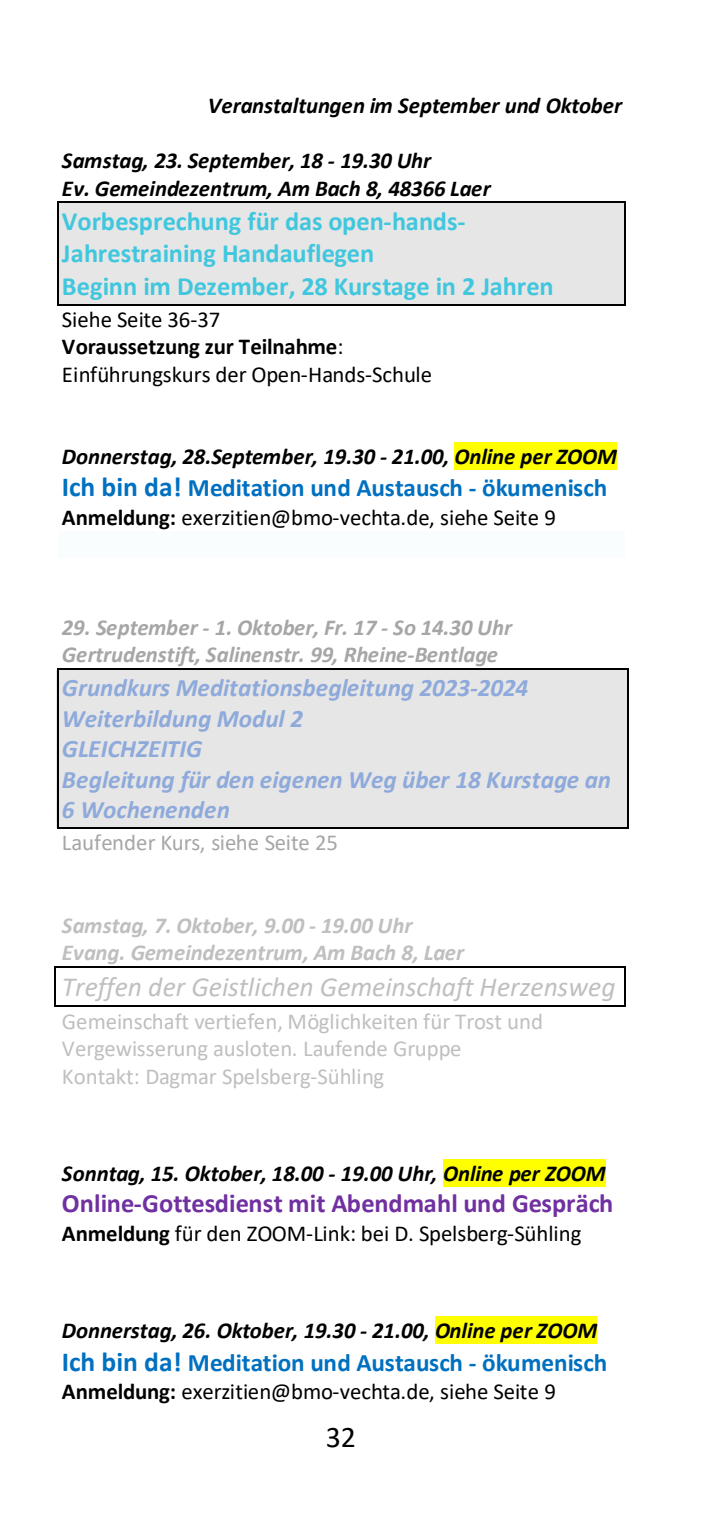
<style>
.page{position:relative;width:716px;height:1531px;background:#fff}
.page>*{position:absolute;margin:0;border:0;box-sizing:border-box;transform-origin:0 0}
.t1{font:30px "Calibri";color:#000}
.t2{font:italic 27.5px "Calibri";color:#bfbfbf}
.t3{font:700 26.5px/32px "Calibri";color:#40c7de}
.t4{font:700 26.5px "Calibri";letter-spacing:.005em;color:#7030a0}
.t5{font:italic 700 25.25px/30.5px "Calibri";letter-spacing:-.005em;color:#8eaadb}
.t6{font:700 25.25px "Calibri";letter-spacing:-.005em;color:#0070c0}
.t7{font:italic 700 22.75px/27.5px "Calibri";letter-spacing:-.005em;color:#000}
.t8{font:22.75px/27.2px "Calibri";color:#000}
.t9{font:22.75px/27.5px "Calibri";color:#bfbfbf}
.t10{font:italic 700 22.75px/27.5px "Calibri";letter-spacing:-.005em;color:#a6a6a6}
.t11{font:italic 700 22.75px/27.5px "Calibri";letter-spacing:-.005em;color:#bfbfbf}
.t12{font:22.75px "Calibri";color:#a6a6a6}
.s1{font-weight:700}
.s2{font-size:27.5px}
</style>
<div class="page">
<div style="left:58px;top:203px;width:567px;height:35px;background:#e7e6e6"></div>
<hr style="left:58px;top:202px;width:567px;height:1px;background:#000">
<hr style="left:57px;top:203px;width:1px;height:35px;background:#000">
<hr style="left:625px;top:203px;width:1px;height:35px;background:#000">
<div style="left:58px;top:238px;width:567px;height:31px;background:#e7e6e6"></div>
<hr style="left:57px;top:238px;width:1px;height:31px;background:#000">
<hr style="left:625px;top:238px;width:1px;height:31px;background:#000">
<div style="left:58px;top:269px;width:567px;height:35px;background:#e7e6e6"></div>
<hr style="left:58px;top:304px;width:567px;height:1px;background:#000">
<hr style="left:57px;top:269px;width:1px;height:35px;background:#000">
<hr style="left:625px;top:269px;width:1px;height:35px;background:#000">
<div style="left:454px;top:443px;width:162px;height:27px;background:#ff0"></div>
<div style="left:58px;top:531px;width:567px;height:28px;background:#fafdfd"></div>
<div style="left:56px;top:670px;width:571px;height:33px;background:#e7e6e6"></div>
<hr style="left:58px;top:668px;width:569px;height:2px;background:#000">
<hr style="left:57px;top:670px;width:1px;height:33px;background:#000">
<hr style="left:627px;top:670px;width:1px;height:33px;background:#000">
<div style="left:56px;top:703px;width:571px;height:30px;background:#e7e6e6"></div>
<hr style="left:57px;top:703px;width:1px;height:30px;background:#000">
<hr style="left:627px;top:703px;width:1px;height:30px;background:#000">
<div style="left:56px;top:733px;width:571px;height:31px;background:#e7e6e6"></div>
<hr style="left:57px;top:733px;width:1px;height:31px;background:#000">
<hr style="left:627px;top:733px;width:1px;height:31px;background:#000">
<div style="left:56px;top:764px;width:571px;height:30px;background:#e7e6e6"></div>
<hr style="left:57px;top:764px;width:1px;height:30px;background:#000">
<hr style="left:627px;top:764px;width:1px;height:30px;background:#000">
<div style="left:56px;top:794px;width:571px;height:33px;background:#e7e6e6"></div>
<hr style="left:58px;top:827px;width:569px;height:2px;background:#000">
<hr style="left:57px;top:794px;width:1px;height:33px;background:#000">
<hr style="left:627px;top:794px;width:1px;height:33px;background:#000">
<hr style="left:56px;top:966px;width:569px;height:1px;background:#000">
<hr style="left:56px;top:1006px;width:569px;height:1px;background:#000">
<hr style="left:55px;top:967px;width:1px;height:39px;background:#000">
<hr style="left:625px;top:967px;width:1px;height:39px;background:#000">
<div style="left:443px;top:1160px;width:162px;height:27px;background:#ff0"></div>
<div style="left:435px;top:1316px;width:161px;height:28px;background:#ff0"></div>
<p class="t7" style="left:208px;top:91px;width:416px">Veranstaltungen im September und Oktober</p>
<p class="t7" style="left:62px;top:146px;width:430px">Samstag, 23. September, 18 - 19.30 Uhr<br>Ev. Gemeindezentrum, Am Bach 8, 48366 Laer</p>
<p class="t3" style="left:62px;top:205px;width:493px">Vorbesprechung für das open-hands-<br>Jahrestraining Handauflegen<br>Beginn im Dezember, 28 Kurstage in 2 Jahren</p>
<p class="t8" style="left:62px;top:305px;width:372px">Siehe Seite 36-37<br><span class="s1">Voraussetzung zur Teilnahme</span>:<br>Einführungskurs der Open-Hands-Schule</p>
<p class="t7" style="left:62px;top:442px;width:557px">Donnerstag, 28.September, 19.30 - 21.00, Online per ZOOM</p>
<p class="t6" style="left:62px;top:470px;width:547px"><span class="s2">Ich bin da!</span> Meditation und Austausch - ökumenisch</p>
<p class="t8" style="left:62px;top:503px;width:495px"><span class="s1">Anmeldung:</span> exerzitien@bmo-vechta.de, siehe Seite 9</p>
<p class="t10" style="left:62px;top:613px;width:452px">29. September - 1. Oktober, Fr. 17 - So 14.30 Uhr<br>Gertrudenstift, Salinenstr. 99, Rheine-Bentlage</p>
<p class="t5" style="left:62px;top:671px;width:551px">Grundkurs Meditationsbegleitung 2023-2024<br>Weiterbildung Modul 2<br>GLEICHZEITIG<br>Begleitung für den eigenen Weg über 18 Kurstage an<br>6 Wochenenden</p>
<p class="t12" style="left:62px;top:827px;width:278px">Laufender Kurs, siehe Seite 25</p>
<p class="t11" style="left:62px;top:910px;width:404px">Samstag, 7. Oktober, 9.00 - 19.00 Uhr<br>Evang. Gemeindezentrum, Am Bach 8, Laer</p>
<p class="t2" style="left:62px;top:968px;width:555px">Treffen der Geistlichen Gemeinschaft Herzensweg</p>
<p class="t9" style="left:62px;top:1006px;width:483px">Gemeinschaft vertiefen, Möglichkeiten für Trost und<br>Vergewisserung ausloten. Laufende Gruppe<br>Kontakt: Dagmar Spelsberg-Sühling</p>
<p class="t7" style="left:62px;top:1159px;width:545px">Sonntag, 15. Oktober, 18.00 - 19.00 Uhr, Online per ZOOM</p>
<p class="t4" style="left:62px;top:1184px;width:553px">Online-Gottesdienst mit Abendmahl und Gespräch</p>
<p class="t8" style="left:62px;top:1219px;width:521px"><span class="s1">Anmeldung</span> für den ZOOM-Link: bei D. Spelsberg-Sühling</p>
<p class="t7" style="left:62px;top:1316px;width:537px">Donnerstag, 26. Oktober, 19.30 - 21.00, Online per ZOOM</p>
<p class="t6" style="left:62px;top:1344px;width:547px"><span class="s2">Ich bin da!</span> Meditation und Austausch - ökumenisch</p>
<p class="t8" style="left:62px;top:1377px;width:495px"><span class="s1">Anmeldung:</span> exerzitien@bmo-vechta.de, siehe Seite 9</p>
<h1 class="t1" style="left:326px;top:1416px;width:32px">32</h1>
</div>
